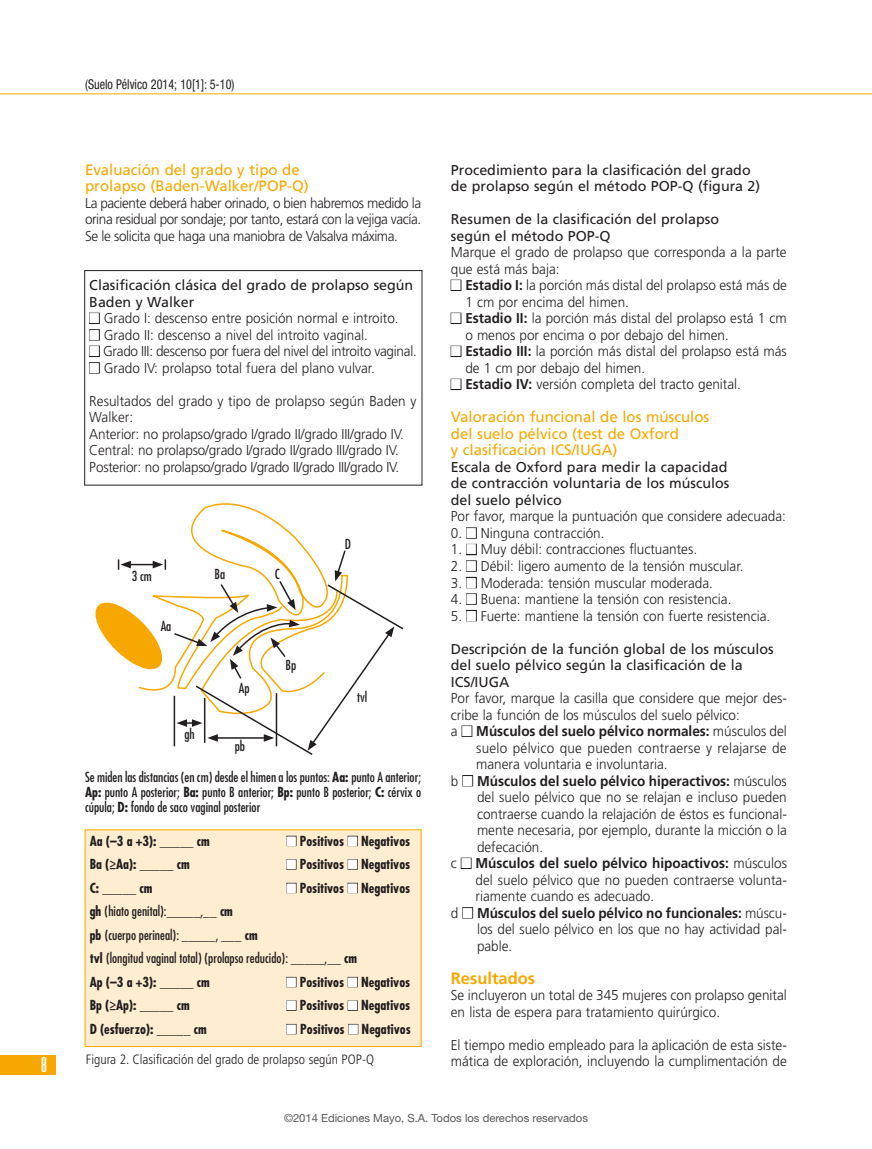
<style>
.page{position:relative;width:872px;height:1149px;background:#fff}
.page>*{position:absolute;margin:0;border:0;box-sizing:border-box;transform-origin:0 0}
.t1{font:700 condensed 18px "Briem Akademi Std";color:#fff}
.t2{font:700 16.5px "Frutiger LT Std";color:#f6a800}
.t3{font:15px/16.5px "Frutiger LT Std";color:#f6a800}
.t4{font:300 14.25px/16.5px "Frutiger LT Std";color:#231f20;scale:.95 1}
.t5{font:14.25px/16.5px "Frutiger LT Std";color:#231f20}
.t6{font:700 14.25px "Frutiger LT Std";color:#231f20;scale:.95 1}
.t7{font:300 14.25px "Frutiger LT Std";letter-spacing:-.02em;color:#231f20;scale:.95 1}
.t8{font:300 14.25px "Frutiger LT Std";letter-spacing:.02em;color:#231f20;scale:.95 1}
.t9{font:condensed 13.5px/23.5px "Futura Std";color:#231f20;text-align:justify}
.t10{font:700 condensed 13.5px "Futura Std";color:#231f20}
.t11{font:300 condensed 13.5px "Frutiger LT Std";color:#231f20}
.t12{font:condensed 13.5px "Helvetica Neue LT Std";color:#231f20;scale:.9 1}
.t13{font:11.25px "Helvetica Neue LT Std";color:#57585a}
.s1{font-weight:700}
.s2{font-weight:400}
.s3{font-weight:300}
</style>
<div class="page">
<hr style="left:0;top:94px;width:872px;height:1px;background:#f6a800">
<div style="left:0;top:1054px;width:55px;height:20px;background:#f6a800"></div>
<svg style="left:95px;top:503px;width:309px;height:252px"></svg>
<div style="left:85px;top:829px;width:336px;height:217px;background:#ffedd1"></div>
<div style="left:84px;top:270px;width:338px;height:215px;border:1px solid #231f20"></div>
<p class="t1" style="left:41px;top:1054px;width:7px">8</p>
<p class="t12" style="left:85px;top:76px;width:168px">(Suelo Pélvico 2014; 10[1]: 5-10)</p>
<p class="t3" style="left:85px;top:161px;width:225px">Evaluación del grado y tipo de prolapso (Baden-Walker/POP-Q)</p>
<p class="t4" style="left:85px;top:195px;width:355px;text-align:justify">La paciente deberá haber orinado, o bien habremos medido la orina residual por sondaje; por tanto, estará con la vejiga vacía.<br>Se le solicita que haga una maniobra de Valsalva máxima.</p>
<p class="t5" style="left:89px;top:277px;width:325px">Clasificación clásica del grado de prolapso según<br>Baden y Walker</p>
<p class="t4" style="left:89px;top:310px;width:327px">■ Grado I: descenso entre posición normal e introito.</p>
<p class="t4" style="left:89px;top:327px;width:295px">■ Grado II: descenso a nivel del introito vaginal.</p>
<p class="t7" style="left:89px;top:343px;width:346px">■ Grado III: descenso por fuera del nivel del introito vaginal.</p>
<p class="t4" style="left:89px;top:360px;width:302px">■ Grado IV: prolapso total fuera del plano vulvar.</p>
<p class="t4" style="left:89px;top:393px;width:346px">Resultados del grado y tipo de prolapso según Baden y Walker:<br>Anterior: no prolapso/grado I/grado II/grado III/grado IV.<br>Central: no prolapso/grado I/grado II/grado III/grado IV.<br>Posterior: no prolapso/grado I/grado II/grado III/grado IV.</p>
<p class="t9" style="left:132px;top:564px;width:22px">3 cm</p>
<p class="t9" style="left:214px;top:562px;width:12px">Ba</p>
<p class="t9" style="left:161px;top:614px;width:12px">Aa</p>
<p class="t9" style="left:184px;top:721px;width:12px">gh</p>
<p class="t9" style="left:239px;top:676px;width:12px">Ap</p>
<p class="t9" style="left:235px;top:733px;width:12px">pb</p>
<p class="t9" style="left:275px;top:562px;width:6px">C</p>
<p class="t9" style="left:285px;top:653px;width:12px">Bp</p>
<p class="t9" style="left:345px;top:531px;width:8px">D</p>
<p class="t9" style="left:357px;top:684px;width:12px">tvl</p>
<p class="t9" style="left:85px;top:769px;width:337px;line-height:15px">Se miden las distancias (en cm) desde el himen a los puntos: <span class="s1">Aa:</span> punto A anterior; <span class="s1">Ap:</span> punto A posterior; <span class="s1">Ba:</span> punto B anterior; <span class="s1">Bp:</span> punto B posterior; <span class="s1">C:</span> cérvix o cúpula; <span class="s1">D:</span> fondo de saco vaginal posterior</p>
<p class="t10" style="left:90px;top:832px;width:121px">Aa (–3 a +3): _____ cm</p>
<p class="t10" style="left:286px;top:832px;width:125px">■ Positivos ■ Negativos</p>
<p class="t10" style="left:90px;top:855px;width:102px">Ba (≥Aa): _____ cm</p>
<p class="t10" style="left:286px;top:855px;width:125px">■ Positivos ■ Negativos</p>
<p class="t10" style="left:286px;top:879px;width:125px">■ Positivos ■ Negativos</p>
<p class="t9" style="left:90px;top:899px;width:269px;text-align:left"><span class="s1">gh</span> (hiato genital):_____,<span class="s1">__ cm<br>pb</span> (cuerpo perineal): _____, <span class="s1">___ cm<br>tvl</span> (longitud vaginal total) (prolapso reducido): _____,_<span class="s1">_ cm Ap (–3 a +3): _____ cm</span></p>
<p class="t10" style="left:286px;top:973px;width:125px">■ Positivos ■ Negativos</p>
<p class="t10" style="left:90px;top:996px;width:102px">Bp (≥Ap): _____ cm</p>
<p class="t10" style="left:286px;top:996px;width:125px">■ Positivos ■ Negativos</p>
<p class="t10" style="left:90px;top:1020px;width:118px">D (esfuerzo): _____ cm</p>
<p class="t10" style="left:286px;top:1020px;width:126px">■ Positivos ■ Negativos</p>
<p class="t11" style="left:86px;top:1051px;width:290px">Figura 2. Clasificación del grado de prolapso según POP-Q</p>
<p class="t5" style="left:451px;top:161px;width:311px">Procedimiento para la clasificación del grado de prolapso según el método POP-Q (figura 2)</p>
<p class="t4" style="left:451px;top:211px;width:355px"><span class="s2">Resumen de la clasificación del prolapso<br>según el método POP-Q<br></span>Marque el grado de prolapso que corresponda a la parte que está más baja:</p>
<p class="t4" style="left:465px;top:277px;width:340px;text-indent:-14px">■ <span class="s1">Estadio I:</span> la porción más distal del prolapso está más de<br>1 cm por encima del himen.</p>
<p class="t4" style="left:465px;top:310px;width:340px;text-indent:-14px">■ <span class="s1">Estadio II:</span> la porción más distal del prolapso está 1 cm o menos por encima o por debajo del himen.</p>
<p class="t4" style="left:465px;top:343px;width:340px;text-indent:-14px">■ <span class="s1">Estadio III:</span> la porción más distal del prolapso está más de 1 cm por debajo del himen.</p>
<p class="t4" style="left:451px;top:376px;width:307px">■ <span class="s1">Estadio IV:</span> versión completa del tracto genital.</p>
<p class="t3" style="left:451px;top:409px;width:260px">Valoración funcional de los músculos del suelo pélvico (test de Oxford<br>y clasificación ICS/IUGA)</p>
<p class="t5" style="left:451px;top:458px;width:336px">Escala de Oxford para medir la capacidad<br>de contracción voluntaria de los músculos<br>del suelo pélvico<br><span class="s3">Por favor, marque la puntuación que considere adecuada:</span></p>
<p class="t4" style="left:451px;top:525px;width:163px">0. ■ Ninguna contracción.</p>
<p class="t4" style="left:451px;top:541px;width:261px">1. ■ Muy débil: contracciones fluctuantes.</p>
<p class="t4" style="left:451px;top:558px;width:309px">2. ■ Débil: ligero aumento de la tensión muscular.</p>
<p class="t4" style="left:451px;top:574px;width:277px">3. ■ Moderada: tensión muscular moderada.</p>
<p class="t4" style="left:451px;top:591px;width:297px">4. ■ Buena: mantiene la tensión con resistencia.</p>
<p class="t4" style="left:451px;top:607px;width:338px">5. ■ Fuerte: mantiene la tensión con fuerte resistencia.</p>
<p class="t5" style="left:451px;top:640px;width:324px">Descripción de la función global de los músculos</p>
<p class="t5" style="left:451px;top:656px;width:293px">del suelo pélvico según la clasificación de la</p>
<p class="t5" style="left:451px;top:673px;width:60px">ICS/IUGA</p>
<p class="t4" style="left:451px;top:690px;width:355px">Por favor, marque la casilla que considere que mejor des-</p>
<p class="t4" style="left:451px;top:706px;width:306px">cribe la función de los músculos del suelo pélvico:</p>
<p class="t6" style="left:451px;top:722px;width:355px"><span class="s3">a</span> ■ Músculos del suelo pélvico normales: <span class="s3">músculos del</span></p>
<p class="t8" style="left:476px;top:739px;width:328px">suelo pélvico que pueden contraerse y relajarse de</p>
<p class="t4" style="left:476px;top:756px;width:203px">manera voluntaria e involuntaria.</p>
<p class="t6" style="left:451px;top:772px;width:355px"><span class="s3">b</span> ■ Músculos del suelo pélvico hiperactivos: <span class="s3">músculos</span></p>
<p class="t4" style="left:477px;top:789px;width:328px">del suelo pélvico que no se relajan e incluso pueden</p>
<p class="t4" style="left:477px;top:805px;width:328px">contraerse cuando la relajación de éstos es funcional-</p>
<p class="t4" style="left:477px;top:822px;width:328px">mente necesaria, por ejemplo, durante la micción o la</p>
<p class="t4" style="left:477px;top:838px;width:71px">defecación.</p>
<p class="t6" style="left:451px;top:854px;width:355px"><span class="s3">c</span> ■ Músculos del suelo pélvico hipoactivos: <span class="s3">músculos</span></p>
<p class="t4" style="left:475px;top:871px;width:329px">del suelo pélvico que no pueden contraerse volunta-</p>
<p class="t4" style="left:475px;top:888px;width:190px">riamente cuando es adecuado.</p>
<p class="t6" style="left:451px;top:904px;width:355px"><span class="s3">d</span> ■ Músculos del suelo pélvico no funcionales: <span class="s3">múscu-</span></p>
<p class="t4" style="left:477px;top:921px;width:328px">los del suelo pélvico en los que no hay actividad pal-</p>
<p class="t4" style="left:477px;top:937px;width:39px">pable.</p>
<p class="t2" style="left:451px;top:968px;width:86px">Resultados</p>
<p class="t4" style="left:451px;top:987px;width:355px">Se incluyeron un total de 345 mujeres con prolapso genital en lista de espera para tratamiento quirúrgico.</p>
<p class="t4" style="left:451px;top:1036px;width:355px">El tiempo medio empleado para la aplicación de esta siste&shy;mática de exploración, incluyendo la cumplimentación de</p>
<p class="t13" style="left:284px;top:1111px;width:305px">©2014 Ediciones Mayo, S.A. Todos los derechos reservados</p>
</div>
